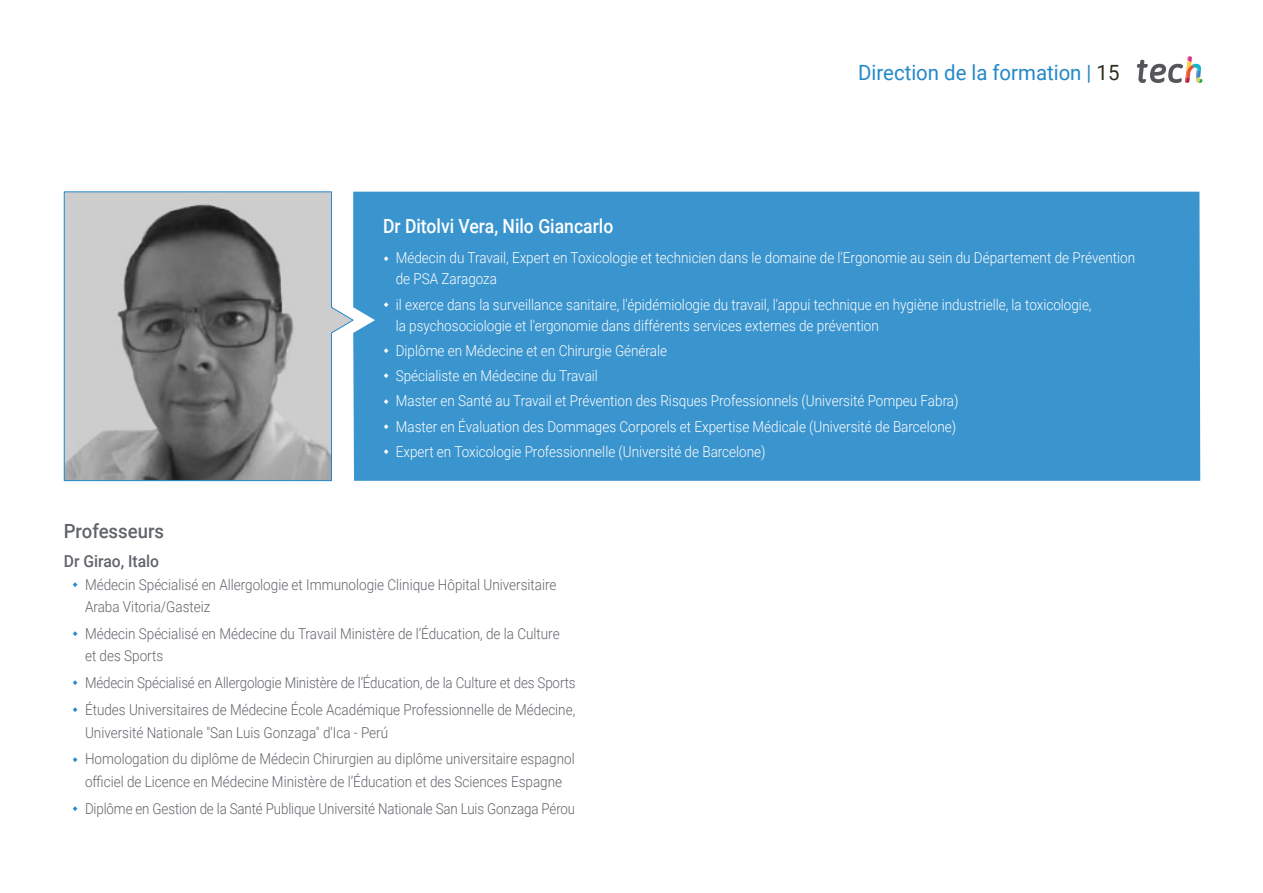
<style>
.page{position:relative;width:1263px;height:893px;background:#fff}
.page>*{position:absolute;margin:0;border:0;box-sizing:border-box;transform-origin:0 0}
.t1{font:21px "Roboto";color:#2488c9}
.t2{font:500 19.5px "Roboto";color:#fff;scale:.9 1}
.t3{font:500 19.5px "Roboto";color:#61646a;scale:.95 1}
.t4{font:500 16.5px "Roboto";color:#61646a;scale:.95 1}
.t5{font:300 15px/25.2px "Roboto";color:#fff;scale:.9 1}
.t6{font:300 15px/22.5px "Roboto";color:#61646a;scale:.9 1}
.t7{font:300 15px/26.7px "Roboto";color:#61646a;scale:.89 1}
.s1{color:#312e20}
</style>
<div class="page">
<svg style="left:1137px;top:56px;width:65px;height:27px"></svg>
<div style="left:354px;top:192px;width:846px;height:289px;background:#3a94ce"></div>
<svg style="left:64px;top:191px;width:290px;height:290px;background:#9c9d9e"></svg>
<svg style="left:384px;top:256px;width:4px;height:5px"></svg>
<svg style="left:384px;top:302px;width:4px;height:5px"></svg>
<svg style="left:384px;top:348px;width:4px;height:5px"></svg>
<svg style="left:384px;top:373px;width:4px;height:5px"></svg>
<svg style="left:384px;top:399px;width:4px;height:5px"></svg>
<svg style="left:384px;top:424px;width:4px;height:5px"></svg>
<svg style="left:384px;top:449px;width:4px;height:5px"></svg>
<h1 class="t1" style="left:858px;top:57px;width:263px">Direction de la formation | <span class="s1">15</span></h1>
<h2 class="t3" style="left:64px;top:517px;width:107px">Professeurs</h2>
<h2 class="t2" style="left:383px;top:212px;width:257px">Dr Ditolvi Vera, Nilo Giancarlo</h2>
<p class="t5" style="left:396px;top:247px;width:823px;line-height:21px">Médecin du Travail, Expert en Toxicologie et technicien dans le domaine de l'Ergonomie au sein du Département de Prévention de PSA Zaragoza</p>
<p class="t5" style="left:396px;top:293px;width:775px;line-height:21px">il exerce dans la surveillance sanitaire, l'épidémiologie du travail, l'appui technique en hygiène industrielle, la toxicologie, la psychosociologie et l'ergonomie dans différents services externes de prévention</p>
<p class="t5" style="left:396px;top:337px;width:627px">Diplôme en Médecine et en Chirurgie Générale<br>Spécialiste en Médecine du Travail<br>Master en Santé au Travail et Prévention des Risques Professionnels (Université Pompeu Fabra)<br>Master en Évaluation des Dommages Corporels et Expertise Médicale (Université de Barcelone)<br>Expert en Toxicologie Professionnelle (Université de Barcelone)</p>
<p class="t4" style="left:64px;top:550px;width:102px">Dr Girao, Italo</p>
<p class="t6" style="left:85px;top:573px;width:525px">Médecin Spécialisé en Allergologie et Immunologie Clinique Hôpital Universitaire<br>Araba Vitoria/Gasteiz</p>
<p class="t6" style="left:85px;top:622px;width:529px">Médecin Spécialisé en Médecine du Travail Ministère de l’Éducation, de la Culture et des Sports</p>
<p class="t7" style="left:85px;top:669px;width:553px">Médecin Spécialisé en Allergologie Ministère de l’Éducation, de la Culture et des Sports<br>Études Universitaires de Médecine École Académique Professionnelle de Médecine,</p>
<p class="t6" style="left:85px;top:718px;width:545px;line-height:26.7px">Université Nationale "San Luis Gonzaga" d'Ica - Perú<br>Homologation du diplôme de Médecin Chirurgien au diplôme universitaire espagnol</p>
<p class="t6" style="left:85px;top:767px;width:546px;line-height:26.7px">officiel de Licence en Médecine Ministère de l’Éducation et des Sciences Espagne<br>Diplôme en Gestion de la Santé Publique Université Nationale San Luis Gonzaga Pérou</p>
</div>
